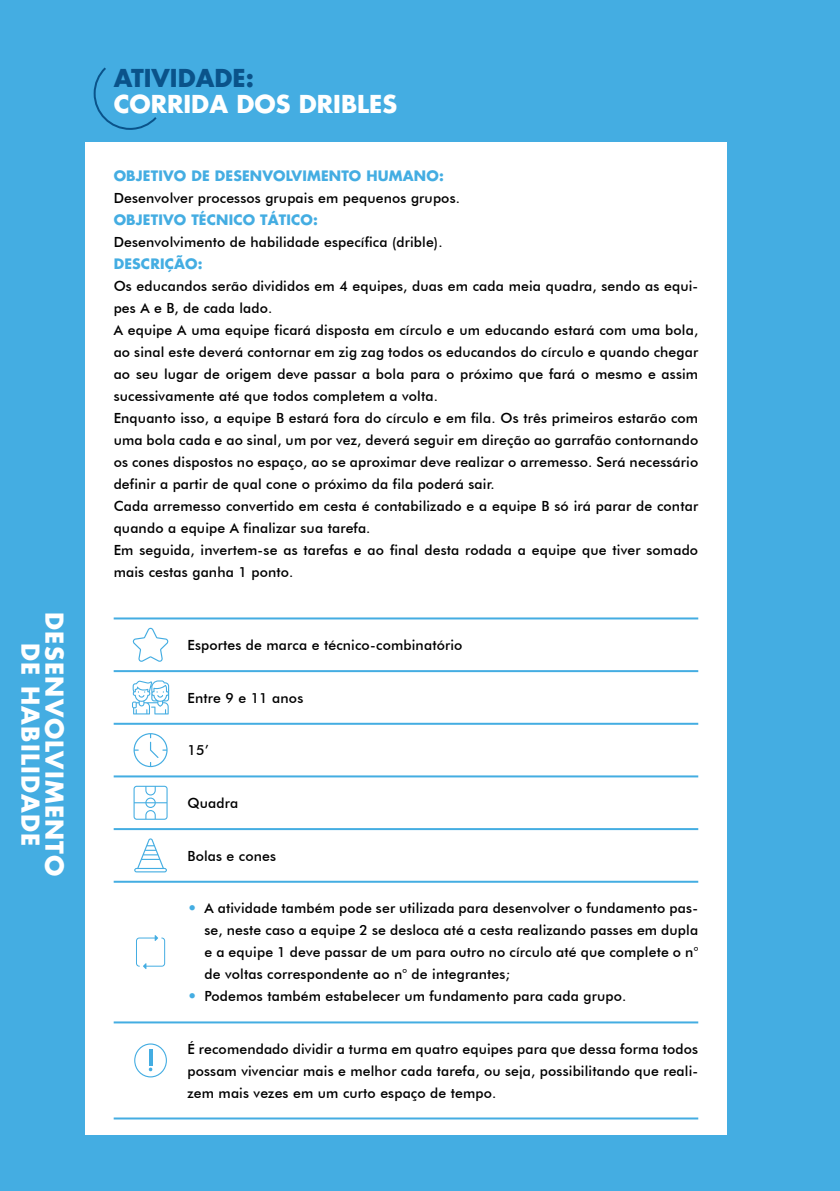
<style>
.page{position:relative;width:840px;height:1191px;background:#fff}
.page>*{position:absolute;margin:0;border:0;box-sizing:border-box;transform-origin:0 0}
.t1{font:700 24px/24px "Futura";letter-spacing:.05em;color:#fff;text-align:center}
.t2{font:700 24px "Futura";color:#fff}
.t3{font:700 24px "Futura";color:#0a538a}
.t4{font:500 14px/22px "Futura BT";letter-spacing:.01em;color:#000;text-align:justify}
.t5{font:700 14px "Futura";letter-spacing:.01em;color:#44ade2}
.s1{font-family:"Futura Std";font-weight:700;color:#44ade2}
</style>
<div class="page">
<div style="left:0;top:0;width:839px;height:1191px;background:#44ade2"></div>
<div style="left:85px;top:142px;width:641px;height:992px;background:#fff"></div>
<hr style="left:114px;top:617px;width:583px;height:2px;background:#44ade2">
<hr style="left:114px;top:670px;width:583px;height:2px;background:#44ade2">
<hr style="left:114px;top:775px;width:583px;height:2px;background:#44ade2">
<hr style="left:114px;top:723px;width:583px;height:2px;background:#44ade2">
<hr style="left:114px;top:828px;width:583px;height:2px;background:#44ade2">
<hr style="left:114px;top:880px;width:583px;height:2px;background:#44ade2">
<hr style="left:114px;top:1021px;width:583px;height:2px;background:#44ade2">
<hr style="left:114px;top:1117px;width:583px;height:2px;background:#44ade2">
<svg style="left:93px;top:67px;width:64px;height:63px"></svg>
<svg style="left:134px;top:1043px;width:33px;height:34px"></svg>
<svg style="left:136px;top:935px;width:29px;height:34px"></svg>
<svg style="left:134px;top:838px;width:33px;height:34px"></svg>
<svg style="left:133px;top:785px;width:34px;height:34px"></svg>
<svg style="left:133px;top:733px;width:34px;height:34px"></svg>
<svg style="left:132px;top:628px;width:36px;height:34px"></svg>
<svg style="left:132px;top:680px;width:37px;height:34px"></svg>
<h1 class="t1" style="left:67px;top:612px;width:266px;rotate:90deg">DESENVOLVIMENTO<br>DE HABILIDADE</h1>
<h1 class="t3" style="left:114px;top:62px;width:142px">ATIVIDADE:</h1>
<h1 class="t2" style="left:114px;top:88px;width:285px">CORRIDA DOS DRIBLES</h1>
<p class="t5" style="left:114px;top:167px;width:331px">OBJETIVO DE DESENVOLVIMENTO HUMANO:</p>
<p class="t4" style="left:114px;top:187px;width:347px">Desenvolver processos grupais em pequenos grupos.</p>
<p class="t5" style="left:114px;top:211px;width:206px">OBJETIVO TÉCNICO TÁTICO:</p>
<p class="t4" style="left:114px;top:231px;width:330px">Desenvolvimento de habilidade específica (drible).</p>
<p class="t5" style="left:114px;top:255px;width:90px">DESCRIÇÃO:</p>
<p class="t4" style="left:114px;top:275px;width:585px;text-align:left">Os educandos serão divididos em 4 equipes, duas em cada meia quadra, sendo as equi&shy;pes A e B, de cada lado.<br>A equipe A uma equipe ficará disposta em círculo e um educando estará com uma bola, ao sinal este deverá contornar em zig zag todos os educandos do círculo e quando chegar ao seu lugar de origem deve passar a bola para o próximo que fará o mesmo e assim sucessivamente até que todos completem a volta.<br>Enquanto isso, a equipe B estará fora do círculo e em fila. Os três primeiros estarão com uma bola cada e ao sinal, um por vez, deverá seguir em direção ao garrafão contornando os cones dispostos no espaço, ao se aproximar deve realizar o arremesso. Será necessário definir a partir de qual cone o próximo da fila poderá sair.<br>Cada arremesso convertido em cesta é contabilizado e a equipe B só irá parar de contar quando a equipe A finalizar sua tarefa.<br>Em seguida, invertem-se as tarefas e ao final desta rodada a equipe que tiver somado mais cestas ganha 1 ponto.</p>
<p class="t4" style="left:187px;top:634px;width:276px">Esportes de marca e técnico-combinatório</p>
<p class="t4" style="left:187px;top:686px;width:117px">Entre 9 e 11 anos</p>
<p class="t4" style="left:187px;top:739px;width:23px">15’</p>
<p class="t4" style="left:187px;top:792px;width:52px">Quadra</p>
<p class="t4" style="left:187px;top:844px;width:90px">Bolas e cones</p>
<p class="t4" style="left:204px;top:897px;width:495px;text-indent:-17px"><span class="s1">•</span> A atividade também pode ser utilizada para desenvolver o fundamento pas&shy;se, neste caso a equipe 2 se desloca até a cesta realizando passes em dupla e a equipe 1 deve passar de um para outro no círculo até que complete o n° de voltas correspondente ao n° de integrantes;</p>
<p class="t4" style="left:187px;top:985px;width:440px"><span class="s1">•</span> Podemos também estabelecer um fundamento para cada grupo.</p>
<p class="t4" style="left:187px;top:1037px;width:512px">É recomendado dividir a turma em quatro equipes para que dessa forma todos possam vivenciar mais e melhor cada tarefa, ou seja, possibilitando que reali&shy;zem mais vezes em um curto espaço de tempo.</p>
</div>
